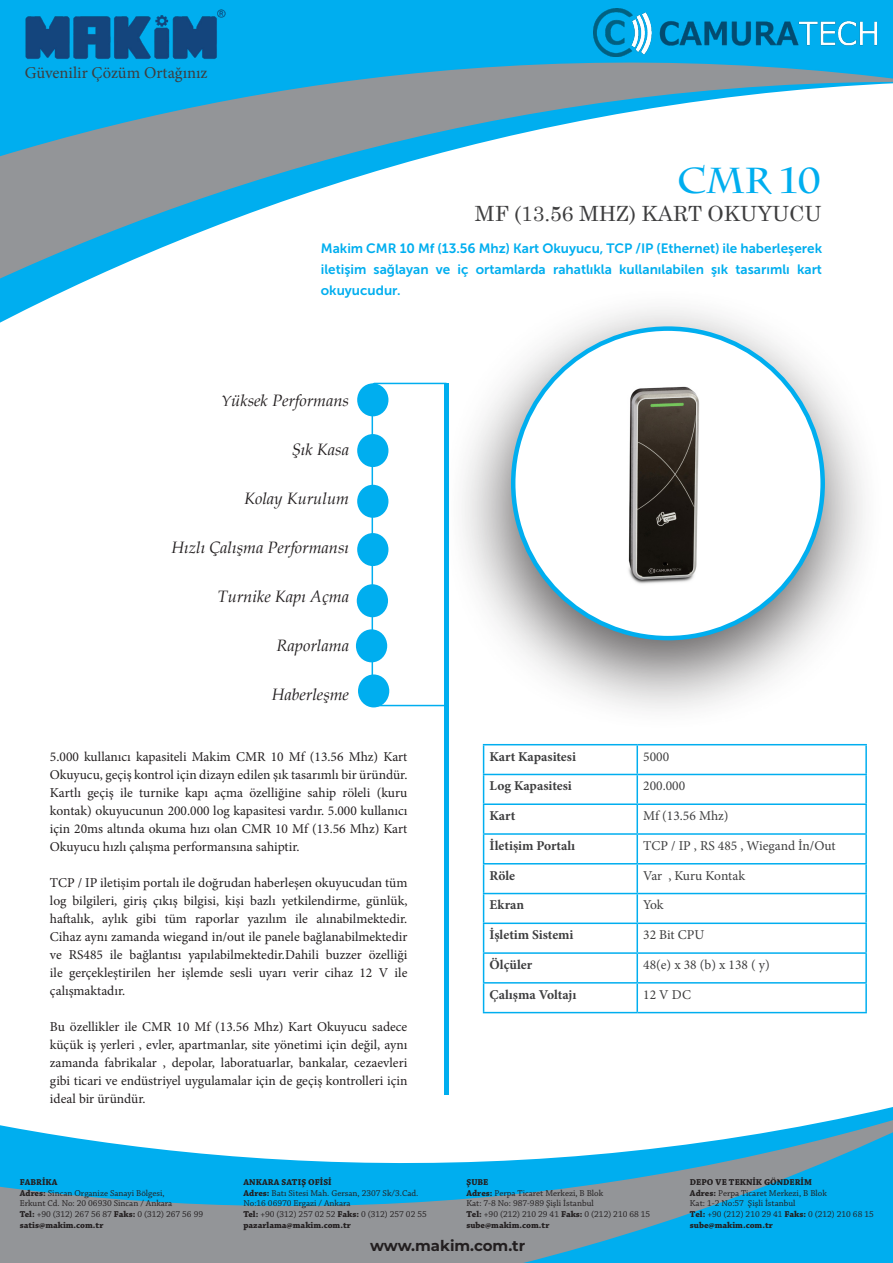
<style>
.page{position:relative;width:893px;height:1263px;background:#fff}
.page>*{position:absolute;margin:0;border:0;box-sizing:border-box;transform-origin:0 0}
.t1{font:700 36px "Charlemagne Std";color:#00aeef}
.t2{font:21px "Century Schoolbook";color:#3e3e3f}
.t3{font:italic 16.5px "Book Antiqua";color:#231f20}
.t4{font:16.5px "Minion Pro";color:#3e3e3f}
.t5{font:700 15px "Montserrat";color:#231f20}
.Paragraf_Stili_1{font:13.5px/18px "Minion Pro";color:#231f20;text-align:justify}
.t6{font:13.5px/21px "Museo Sans 700";color:#00aeef;text-align:justify}
.t7{font:13.5px "Minion Pro";color:#3e3e3f}
.t8{font:700 13.5px "Minion Pro";color:#3e3e3f}
.t9{font:9px/10.8px "Chaparral Pro";color:#231f20}
.t10{font:700 9px "Chaparral Pro";color:#231f20}
.s1{font-size:15px}
.s2{font-weight:700}
</style>
<div class="page">
<svg style="left:0;top:186px;width:329px;height:124px"></svg>
<svg style="left:0;top:0;width:893px;height:186px"></svg>
<hr style="left:444px;top:383px;width:4px;height:711px;background:#00aeef">
<div style="left:441px;top:287px;width:445px;height:444px;background:#231f20;opacity:.75"></div>
<div style="left:513px;top:329px;width:310px;height:309px;background:#fff;border-radius:50%"></div>
<img style="left:544px;top:361px;width:240px;height:244px">
<svg style="left:0;top:1088px;width:893px;height:175px"></svg>
<img style="left:23px;top:7px;width:204px;height:55px">
<svg style="left:371px;top:382px;width:77px;height:325px"></svg>
<div style="left:357px;top:434px;width:31px;height:33px;background:#00aeef;border-radius:50%"></div>
<div style="left:357px;top:485px;width:31px;height:33px;background:#00aeef;border-radius:50%"></div>
<div style="left:357px;top:533px;width:31px;height:33px;background:#00aeef;border-radius:50%"></div>
<div style="left:357px;top:584px;width:31px;height:33px;background:#00aeef;border-radius:50%"></div>
<div style="left:357px;top:383px;width:31px;height:33px;background:#00aeef;border-radius:50%"></div>
<img style="left:593px;top:8px;width:284px;height:48px">
<hr style="left:636px;top:745px;width:2px;height:29px;background:#00aeef">
<hr style="left:636px;top:775px;width:2px;height:28px;background:#00aeef">
<hr style="left:636px;top:805px;width:2px;height:28px;background:#00aeef">
<hr style="left:636px;top:835px;width:2px;height:28px;background:#00aeef">
<hr style="left:636px;top:864px;width:2px;height:29px;background:#00aeef">
<hr style="left:636px;top:894px;width:2px;height:28px;background:#00aeef">
<hr style="left:636px;top:924px;width:2px;height:28px;background:#00aeef">
<hr style="left:636px;top:954px;width:2px;height:28px;background:#00aeef">
<hr style="left:636px;top:983px;width:2px;height:29px;background:#00aeef">
<hr style="left:865px;top:805px;width:2px;height:28px;background:#00aeef">
<hr style="left:865px;top:864px;width:2px;height:29px;background:#00aeef">
<hr style="left:865px;top:894px;width:2px;height:28px;background:#00aeef">
<hr style="left:865px;top:924px;width:2px;height:28px;background:#00aeef">
<hr style="left:865px;top:954px;width:2px;height:28px;background:#00aeef">
<hr style="left:865px;top:983px;width:2px;height:29px;background:#00aeef">
<hr style="left:483px;top:744px;width:154px;height:1px;background:#00aeef">
<hr style="left:637px;top:744px;width:230px;height:1px;background:#00aeef">
<hr style="left:865px;top:745px;width:2px;height:29px;background:#00aeef">
<hr style="left:483px;top:774px;width:154px;height:1px;background:#00aeef">
<hr style="left:637px;top:774px;width:230px;height:1px;background:#00aeef">
<hr style="left:865px;top:775px;width:2px;height:28px;background:#00aeef">
<hr style="left:483px;top:803px;width:154px;height:2px;background:#00aeef">
<hr style="left:637px;top:803px;width:230px;height:2px;background:#00aeef">
<hr style="left:483px;top:833px;width:154px;height:2px;background:#00aeef">
<svg style="left:483px;top:745px;width:1px;height:267px"></svg>
<hr style="left:637px;top:833px;width:230px;height:2px;background:#00aeef">
<hr style="left:865px;top:835px;width:2px;height:28px;background:#00aeef">
<hr style="left:483px;top:863px;width:154px;height:1px;background:#00aeef">
<hr style="left:637px;top:863px;width:230px;height:1px;background:#00aeef">
<hr style="left:483px;top:893px;width:154px;height:1px;background:#00aeef">
<hr style="left:637px;top:893px;width:230px;height:1px;background:#00aeef">
<hr style="left:483px;top:922px;width:154px;height:2px;background:#00aeef">
<hr style="left:637px;top:922px;width:230px;height:2px;background:#00aeef">
<hr style="left:483px;top:952px;width:154px;height:2px;background:#00aeef">
<hr style="left:637px;top:952px;width:230px;height:2px;background:#00aeef">
<hr style="left:483px;top:982px;width:154px;height:1px;background:#00aeef">
<hr style="left:637px;top:982px;width:230px;height:1px;background:#00aeef">
<hr style="left:483px;top:1012px;width:154px;height:1px;background:#00aeef">
<hr style="left:637px;top:1012px;width:230px;height:1px;background:#00aeef">
<div style="left:356px;top:629px;width:31px;height:33px;background:#00aeef;border-radius:50%"></div>
<div style="left:358px;top:674px;width:31px;height:33px;background:#00aeef;border-radius:50%"></div>
<p class="t4" style="left:25px;top:61px;width:184px">Güvenilir Çözüm Ortağınız</p>
<p class="t1" style="left:677px;top:159px;width:146px">CMR 10</p>
<p class="t2" style="left:475px;top:196px;width:348px">MF (13.56 MHZ) KART OKUYUCU</p>
<p class="t6" style="left:321px;top:238px;width:503px">Makim CMR 10 Mf (13.56 Mhz) Kart Okuyucu, TCP /IP (Ethernet) ile haberleşerek iletişim sağlayan ve iç ortamlarda rahatlıkla kullanılabilen şık tasarımlı kart okuyucudur.</p>
<p class="t3" style="left:221px;top:389px;width:129px"><span class="s1">Y</span>üksek Performans</p>
<p class="t3" style="left:292px;top:438px;width:59px">Şık Kasa</p>
<p class="t3" style="left:244px;top:487px;width:106px">Kolay Kurulum</p>
<p class="t3" style="left:171px;top:536px;width:179px">Hızlı Çalışma Performansı</p>
<p class="t3" style="left:218px;top:585px;width:133px">Turnike Kapı Açma</p>
<p class="t3" style="left:277px;top:634px;width:74px">Raporlama</p>
<p class="t3" style="left:272px;top:683px;width:79px">Haberleşme</p>
<p class="Paragraf_Stili_1" style="left:50px;top:747px;width:359px">5.000 kullanıcı kapasiteli Makim CMR 10 Mf (13.56 Mhz) Kart Okuyucu, geçiş kontrol için dizayn edilen şık tasarımlı bir üründür.<br>Kartlı geçiş ile turnike kapı açma özelliğine sahip röleli (kuru kontak) okuyucunun 200.000 log kapasitesi vardır. 5.000 kullanıcı için 20ms altında okuma hızı olan CMR 10 Mf (13.56 Mhz) Kart Okuyucu hızlı çalışma performansına sahiptir.</p>
<p class="Paragraf_Stili_1" style="left:50px;top:873px;width:359px">TCP / IP iletişim portalı ile doğrudan haberleşen okuyucudan tüm log bilgileri, giriş çıkış bilgisi, kişi bazlı yetkilendirme, günlük, haftalık, aylık gibi tüm raporlar yazılım ile alınabilmektedir.<br>Cihaz aynı zamanda wiegand in/out ile panele bağlanabilmektedir ve RS485 ile bağlantısı yapılabilmektedir.Dahili buzzer özelliği ile gerçekleştirilen her işlemde sesli uyarı verir cihaz 12 V ile çalışmaktadır.</p>
<p class="Paragraf_Stili_1" style="left:50px;top:1017px;width:359px">Bu özellikler ile CMR 10 Mf (13.56 Mhz) Kart Okuyucu sadece küçük iş yerleri , evler, apartmanlar, site yönetimi için değil, aynı zamanda fabrikalar , depolar, laboratuarlar, bankalar, cezaevleri gibi ticari ve endüstriyel uygulamalar için de geçiş kontrolleri için ideal bir üründür.</p>
<p class="t10" style="left:20px;top:1177px;width:39px">FABRİKA</p>
<p class="t9" style="left:20px;top:1188px;width:146px"><span class="s2">Adres:</span> Sincan Organize Sanayi Bölgesi,</p>
<p class="t9" style="left:20px;top:1198px;width:154px">Erkunt Cd. No: 20 06930 Sincan / Ankara</p>
<p class="t9" style="left:20px;top:1209px;width:185px"><span class="s2">Tel:</span> +90 (312) 267 56 87 <span class="s2">Faks:</span> 0 (312) 267 56 99</p>
<p class="t10" style="left:20px;top:1220px;width:85px">satis@makim.com.tr</p>
<p class="t10" style="left:243px;top:1177px;width:90px">ANKARA SATIŞ OFİSİ</p>
<p class="t9" style="left:243px;top:1188px;width:176px"><span class="s2">Adres:</span> Batı Sitesi Mah. Gersan, 2307 Sk/3.Cad.<br>No:16 06970 Ergazi / Ankara</p>
<p class="t9" style="left:243px;top:1209px;width:185px"><span class="s2">Tel:</span> +90 (312) 257 02 52 <span class="s2">Faks:</span> 0 (312) 257 02 55</p>
<p class="t10" style="left:243px;top:1220px;width:109px">pazarlama@makim.com.tr</p>
<p class="t8" style="left:490px;top:747px;width:88px">Kart Kapasitesi</p>
<p class="t7" style="left:643px;top:747px;width:27px">5000</p>
<p class="t8" style="left:490px;top:776px;width:84px">Log Kapasitesi</p>
<p class="t7" style="left:643px;top:777px;width:43px">200.000</p>
<p class="t8" style="left:490px;top:806px;width:27px">Kart</p>
<p class="t7" style="left:643px;top:807px;width:87px">Mf (13.56 Mhz)</p>
<p class="t8" style="left:490px;top:836px;width:87px">İletişim Portalı</p>
<p class="t7" style="left:643px;top:836px;width:194px">TCP / IP , RS 485 , Wiegand İn/Out</p>
<p class="t8" style="left:490px;top:866px;width:27px">Röle</p>
<p class="t7" style="left:643px;top:866px;width:103px">Var , Kuru Kontak</p>
<p class="t8" style="left:490px;top:895px;width:36px">Ekran</p>
<p class="t7" style="left:643px;top:896px;width:22px">Yok</p>
<p class="t8" style="left:490px;top:925px;width:85px">İşletim Sistemi</p>
<p class="t7" style="left:643px;top:926px;width:63px">32 Bit CPU</p>
<p class="t8" style="left:490px;top:955px;width:44px">Ölçüler</p>
<p class="t7" style="left:643px;top:955px;width:128px">48(e) x 38 (b) x 138 ( y)</p>
<p class="t8" style="left:490px;top:985px;width:88px">Çalışma Voltajı</p>
<p class="t7" style="left:643px;top:985px;width:49px">12 V DC</p>
<p class="t10" style="left:466px;top:1177px;width:23px">ŞUBE</p>
<p class="t9" style="left:466px;top:1188px;width:138px"><span class="s2">Adres:</span> Perpa Ticaret Merkezi, B Blok<br>Kat: 7-8 No: 987-989 Şişli İstanbul</p>
<p class="t9" style="left:466px;top:1209px;width:185px"><span class="s2">Tel:</span> +90 (212) 210 29 41 <span class="s2">Faks:</span> 0 (212) 210 68 15</p>
<p class="t10" style="left:466px;top:1220px;width:85px">sube@makim.com.tr</p>
<p class="t10" style="left:690px;top:1177px;width:124px">DEPO VE TEKNİK GÖNDERİM</p>
<p class="t9" style="left:690px;top:1188px;width:138px"><span class="s2">Adres:</span> Perpa Ticaret Merkezi, B Blok<br>Kat: 1-2 No:57 Şişli İstanbul</p>
<p class="t9" style="left:690px;top:1209px;width:185px"><span class="s2">Tel:</span> +90 (212) 210 29 41 <span class="s2">Faks:</span> 0 (212) 210 68 15</p>
<p class="t10" style="left:690px;top:1220px;width:85px">sube@makim.com.tr</p>
<p class="t5" style="left:370px;top:1235px;width:157px">www.makim.com.tr</p>
</div>
